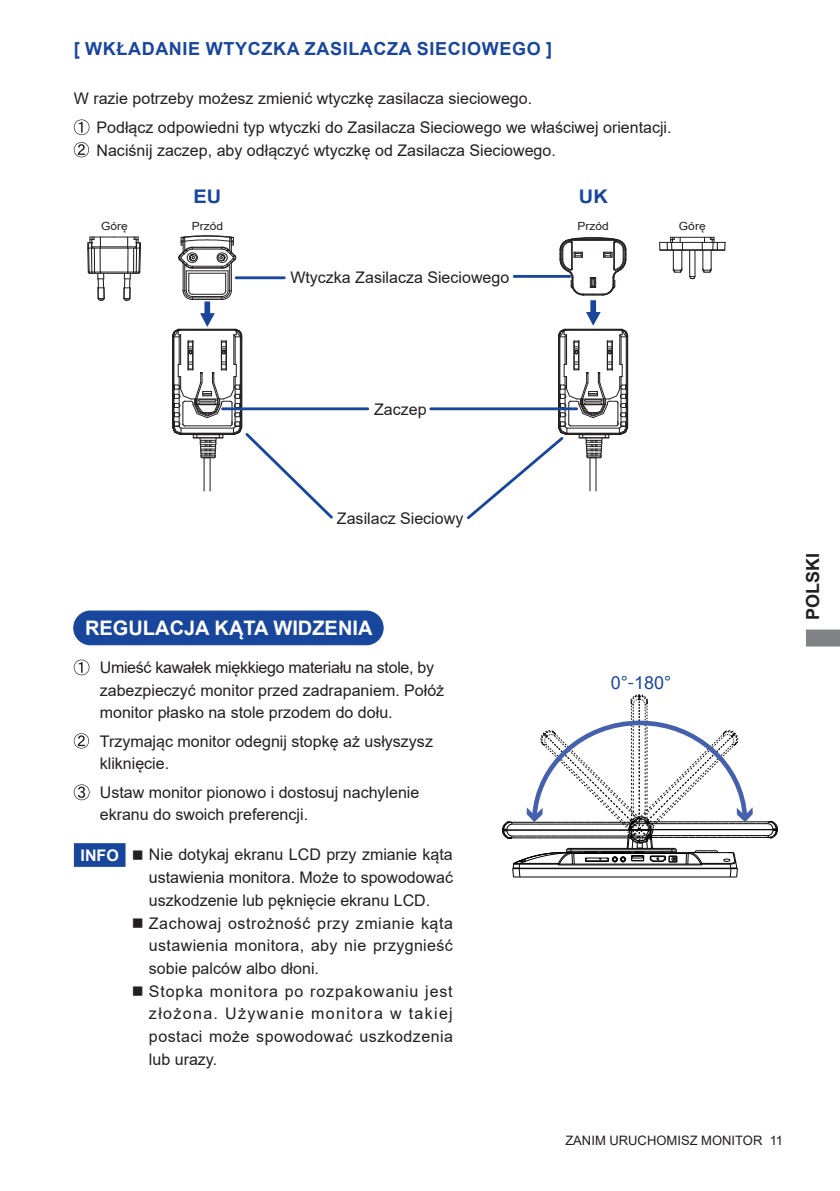
<style>
.page{position:relative;width:840px;height:1191px;background:#fff}
.page>*{position:absolute;margin:0;border:0;box-sizing:border-box;transform-origin:0 0}
.t1{font:700 20px "Arial";color:#fff}
.t2{font:700 18.8px "Arial";color:#18469d;scale:1.07 1}
.t3{font:700 18px "Arial";letter-spacing:.035em;color:#18469d}
.t4{font:18px "Arial";color:#18469d}
.t5{font:700 18px "Arial";color:#231f20}
.t6{font:16px/22.6px "Arial";color:#231f20}
.t7{font:700 16px "Arial";color:#fff}
.t8{font:13px "Arial";color:#231f20}
.t9{font:11.2px "Arial";color:#231f20;scale:1.07 1}
.s1{font-family:"Koz Go Pr 6 N"}
</style>
<div class="page">
<svg style="left:806px;top:629px;width:33px;height:17px"></svg>
<svg style="left:74px;top:119px;width:15px;height:16px"></svg>
<svg style="left:74px;top:142px;width:15px;height:15px"></svg>
<svg style="left:178px;top:235px;width:58px;height:65px"></svg>
<svg style="left:559px;top:237px;width:67px;height:59px"></svg>
<hr style="left:660px;top:250px;width:63px;height:1px;background:#231f20">
<hr style="left:659px;top:249px;width:65px;height:1px;background:#231f20">
<hr style="left:659px;top:242px;width:65px;height:1px;background:#231f20">
<hr style="left:670px;top:237px;width:43px;height:1px;background:#231f20">
<svg style="left:688px;top:250px;width:7px;height:29px"></svg>
<svg style="left:723px;top:242px;width:2px;height:9px"></svg>
<svg style="left:666px;top:237px;width:16px;height:36px"></svg>
<svg style="left:701px;top:237px;width:16px;height:36px"></svg>
<svg style="left:87px;top:237px;width:54px;height:64px"></svg>
<div style="left:590px;top:300px;width:5px;height:14px;background:#18469d"></div>
<div style="left:204px;top:301px;width:6px;height:14px;background:#18469d"></div>
<svg style="left:172px;top:307px;width:163px;height:212px"></svg>
<svg style="left:464px;top:306px;width:164px;height:214px"></svg>
<hr style="left:222px;top:407px;width:145px;height:3px;background:#18469d">
<hr style="left:430px;top:407px;width:146px;height:3px;background:#18469d">
<svg style="left:74px;top:659px;width:15px;height:16px"></svg>
<svg style="left:74px;top:733px;width:15px;height:15px"></svg>
<svg style="left:74px;top:784px;width:15px;height:16px"></svg>
<svg style="left:501px;top:694px;width:277px;height:183px"></svg>
<hr style="left:236px;top:276px;width:48px;height:3px;background:#18469d">
<hr style="left:514px;top:275px;width:55px;height:3px;background:#18469d">
<div style="left:74px;top:611px;width:309px;height:33px;background:#18469d;border-radius:17px"></div>
<div style="left:73px;top:610px;width:310px;height:35px;border:1px solid #18469d;border-radius:17px"></div>
<div style="left:74px;top:843px;width:51px;height:24px;background:#18469d;border:2px solid #18469d"></div>
<p class="t3" style="left:74px;top:36px;width:479px">[ WKŁADANIE WTYCZKA ZASILACZA SIECIOWEGO ]</p>
<p class="t6" style="left:96px;top:85px;width:576px;line-height:28.4px;text-indent:-23px">W razie potrzeby możesz zmienić wtyczkę zasilacza sieciowego.<br>Podłącz odpowiedni typ wtyczki do Zasilacza Sieciowego we właściwej orientacji.</p>
<p class="t6" style="left:96px;top:138px;width:460px">Naciśnij zaczep, aby odłączyć wtyczkę od Zasilacza Sieciowego.</p>
<p class="t2" style="left:193px;top:183px;width:27px">EU</p>
<p class="t2" style="left:578px;top:183px;width:28px">UK</p>
<p class="t9" style="left:101px;top:218px;width:26px">Górę</p>
<p class="t9" style="left:192px;top:218px;width:31px">Przód</p>
<p class="t9" style="left:577px;top:218px;width:31px">Przód</p>
<p class="t9" style="left:678px;top:218px;width:26px">Górę</p>
<p class="t6" style="left:290px;top:266px;width:220px">Wtyczka Zasilacza Sieciowego</p>
<p class="t6" style="left:374px;top:398px;width:54px">Zaczep</p>
<p class="t6" style="left:337px;top:507px;width:128px">Zasilacz Sieciowy</p>
<p class="t1" style="left:85px;top:614px;width:289px">REGULACJA KĄTA WIDZENIA</p>
<p class="t6" style="left:100px;top:656px;width:346px">Umieść kawałek miękkiego materiału na stole, by zabezpieczyć monitor przed zadrapaniem. Połóż monitor płasko na stole przodem do dołu.</p>
<p class="t6" style="left:100px;top:729px;width:334px">Trzymając monitor odegnij stopkę aż usłyszysz kliknięcie.</p>
<p class="t6" style="left:100px;top:780px;width:321px">Ustaw monitor pionowo i dostosuj nachylenie ekranu do swoich preferencji.</p>
<p class="t6" style="left:149px;top:843px;width:305px;text-align:justify;text-indent:-17px">■ Nie dotykaj ekranu LCD przy zmianie kąta ustawienia monitora. Może to spowodować uszkodzenie lub pęknięcie ekranu LCD.</p>
<p class="t6" style="left:149px;top:911px;width:305px;text-align:justify;text-indent:-17px">■ Zachowaj ostrożność przy zmianie kąta ustawienia monitora, aby nie przygnieść sobie palców albo dłoni.</p>
<p class="t6" style="left:149px;top:979px;width:305px;text-align:justify;text-indent:-17px">■ Stopka monitora po rozpakowaniu jest złożona. Używanie monitora w takiej postaci może spowodować uszkodzenia lub urazy.</p>
<p class="t7" style="left:81px;top:844px;width:40px">INFO</p>
<p class="t4" style="left:610px;top:670px;width:62px">0°<span class="s1">-</span>180°</p>
<p class="t5" style="left:799px;top:620px;width:69px;rotate:-90deg">POLSKI</p>
<p class="t8" style="left:565px;top:1131px;width:219px">ZANIM URUCHOMISZ MONITOR 11</p>
</div>
